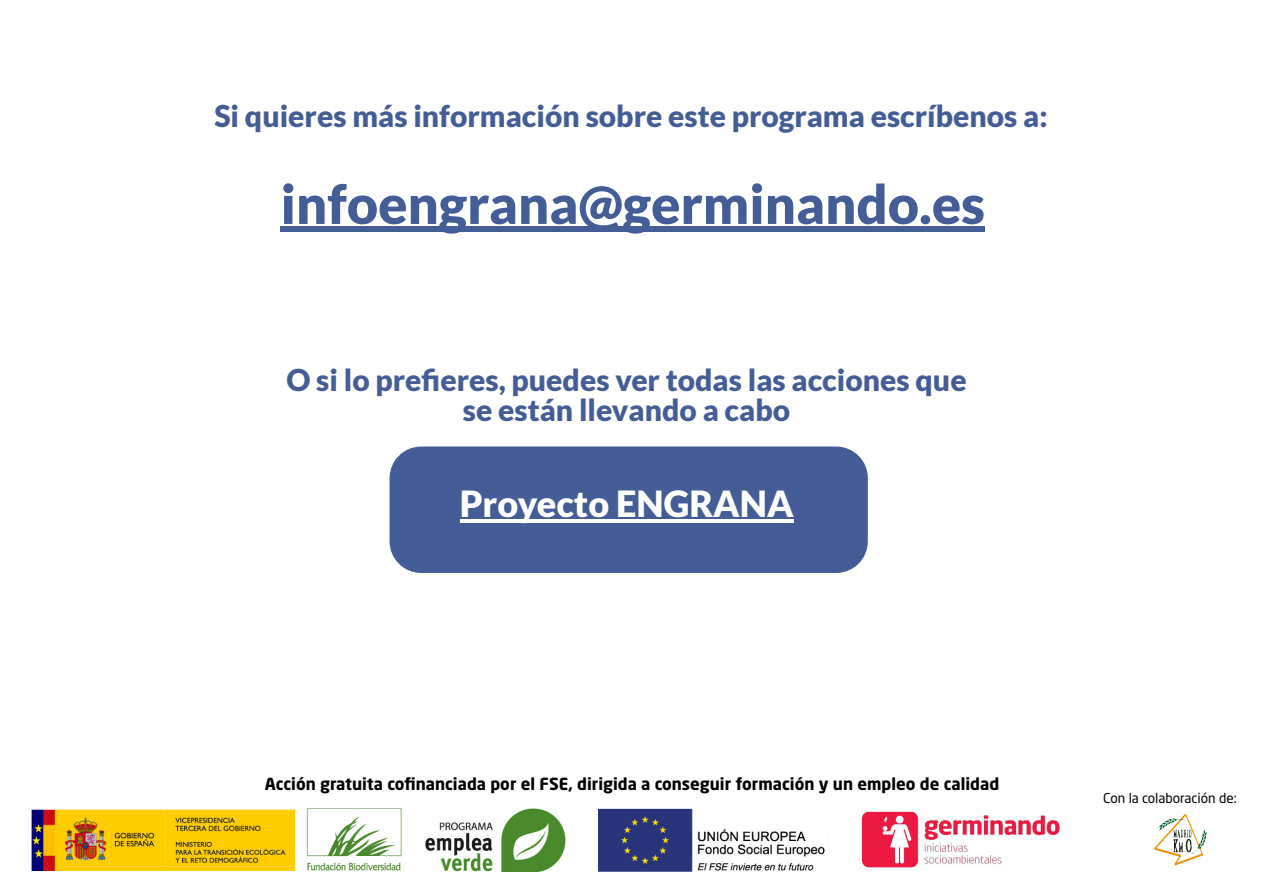
<style>
.page{position:relative;width:1263px;height:893px;background:#fff}
.page>*{position:absolute;margin:0;border:0;box-sizing:border-box;transform-origin:0 0}
.t1{font:900 54px "Lato";color:#455d97}
.t2{font:900 36px "Lato";color:#fff}
.t3{font:900 30px/30px "Lato";color:#455d97;text-align:center}
.t4{font:700 16.5px "Neo Sans Std";color:#000}
.t5{font:13.5px "Neo Sans Std";color:#000}
</style>
<div class="page">
<img style="left:31px;top:808px;width:1031px;height:64px">
<img style="left:1154px;top:813px;width:53px;height:53px">
<div style="left:281px;top:227px;width:704px;height:5px;background:#455d97"></div>
<div style="left:390px;top:446px;width:478px;height:127px;background:#455d97;border-radius:32px"></div>
<hr style="left:460px;top:519px;width:334px;height:4px;background:#fff">
<p class="t3" style="left:214px;top:103px;width:835px">Si quieres más información sobre este programa escríbenos a:</p>
<h1 class="t1" style="left:281px;top:180px;width:706px">infoengrana@germinando.es</h1>
<p class="t3" style="left:286px;top:366px;width:682px">O si lo prefieres, puedes ver todas las acciones que se están llevando a cabo</p>
<p class="t2" style="left:460px;top:488px;width:335px">Proyecto ENGRANA</p>
<p class="t4" style="left:265px;top:777px;width:736px">Acción gratuita cofinanciada por el FSE, dirigida a conseguir formación y un empleo de calidad</p>
<p class="t5" style="left:1103px;top:793px;width:135px">Con la colaboración de:</p>
</div>
